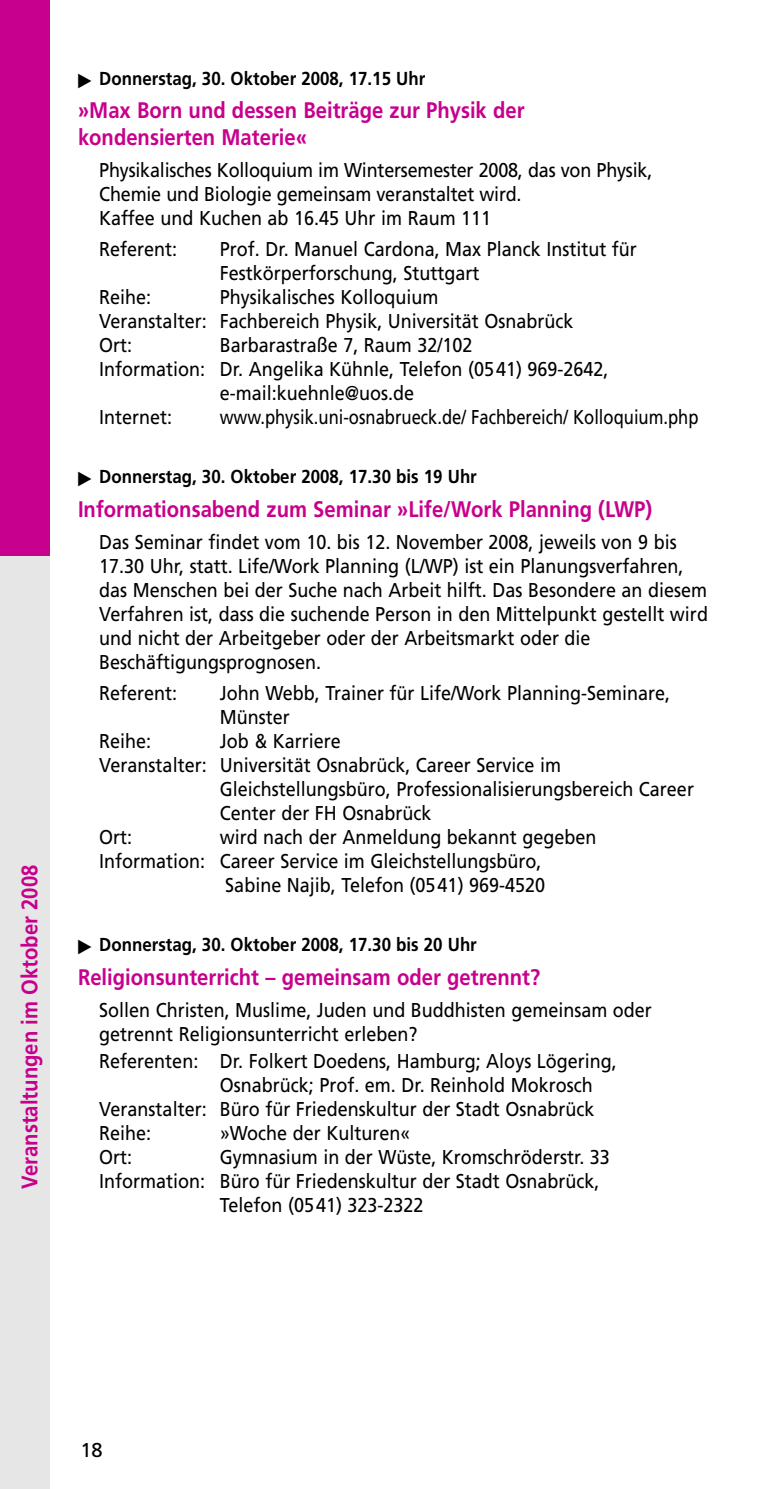
<style>
.page{position:relative;width:780px;height:1489px;background:#fff}
.page>*{position:absolute;margin:0;border:0;box-sizing:border-box;transform-origin:0 0}
.t1{font:700 22.5px/27px "Frutiger";color:#c7008d;scale:.9 1}
.t2{font:20px/24px "Frutiger";color:#000;scale:.9 1}
.t3{font:20px "Frutiger";color:#000;scale:.83 1}
.t4{font:20px "Frutiger";color:#000}
.t5{font:700 18.75px "Frutiger";color:#000;scale:.9 1}
.s1{font-family:"Universal Newswith Comm Pi";font-weight:400;font-size:15px}
</style>
<div class="page">
<div style="left:0;top:0;width:50px;height:1488px;background:#c7008d"></div>
<div style="left:0;top:556px;width:50px;height:932px;background:#e6e6e6"></div>
<p class="t1" style="left:18px;top:1188px;width:361px;rotate:-90deg">Veranstaltungen im Oktober 2008</p>
<p class="t5" style="left:78px;top:71px;width:387px"><span class="s1">-</span> Donnerstag, 30. Oktober 2008, 17.15 Uhr</p>
<p class="t1" style="left:78px;top:98px;width:497px">»Max Born und dessen Beiträge zur Physik der kondensierten Materie«</p>
<p class="t2" style="left:99px;top:159px;width:616px">Physikalisches Kolloquium im Wintersemester 2008, das von Physik,<br>Chemie und Biologie gemeinsam veranstaltet wird.<br>Kaffee und Kuchen ab 16.45 Uhr im Raum 111</p>
<p class="t2" style="left:99px;top:239px;width:88px">Referent:</p>
<p class="t2" style="left:220px;top:239px;width:465px">Prof. Dr. Manuel Cardona, Max Planck Institut für<br>Festkörperforschung, Stuttgart</p>
<p class="t2" style="left:99px;top:287px;width:59px">Reihe:</p>
<p class="t2" style="left:99px;top:287px;width:528px;text-indent:120px">Physikalisches Kolloquium<br>Veranstalter: Fachbereich Physik, Universität Osnabrück<br>Ort:</p>
<p class="t2" style="left:220px;top:335px;width:282px">Barbarastraße 7, Raum 32/102</p>
<p class="t2" style="left:99px;top:359px;width:567px">Information: Dr. Angelika Kühnle, Telefon (0541) 969-2642,</p>
<p class="t2" style="left:220px;top:383px;width:217px">e-mail:kuehnle@uos.de</p>
<p class="t2" style="left:99px;top:407px;width:83px">Internet:</p>
<p class="t3" style="left:220px;top:409px;width:578px">www.physik.uni-osnabrueck.de/ Fachbereich/ Kolloquium.php</p>
<p class="t5" style="left:78px;top:468px;width:444px"><span class="s1">-</span> Donnerstag, 30. Oktober 2008, 17.30 bis 19 Uhr</p>
<p class="t1" style="left:78px;top:497px;width:639px">Informationsabend zum Seminar »Life/Work Planning (LWP)</p>
<p class="t2" style="left:99px;top:531px;width:677px">Das Seminar findet vom 10. bis 12. November 2008, jeweils von 9 bis 17.30 Uhr, statt. Life/Work Planning (L/WP) ist ein Planungsverfahren, das Menschen bei der Suche nach Arbeit hilft. Das Besondere an diesem Verfahren ist, dass die suchende Person in den Mittelpunkt gestellt wird und nicht der Arbeitgeber oder der Arbeitsmarkt oder die Beschäftigungsprognosen.</p>
<p class="t2" style="left:99px;top:682px;width:88px">Referent:</p>
<p class="t2" style="left:220px;top:682px;width:502px">John Webb, Trainer für Life/Work Planning-Seminare,<br>Münster</p>
<p class="t2" style="left:99px;top:730px;width:59px">Reihe:</p>
<p class="t2" style="left:220px;top:730px;width:136px">Job &amp; Karriere</p>
<p class="t2" style="left:99px;top:754px;width:514px">Veranstalter: Universität Osnabrück, Career Service im</p>
<p class="t2" style="left:220px;top:778px;width:528px">Gleichstellungsbüro, Professionalisierungsbereich Career</p>
<p class="t2" style="left:220px;top:802px;width:236px">Center der FH Osnabrück</p>
<p class="t2" style="left:99px;top:826px;width:38px">Ort:</p>
<p class="t2" style="left:220px;top:826px;width:420px">wird nach der Anmeldung bekannt gegeben</p>
<p class="t2" style="left:99px;top:850px;width:493px">Information: Career Service im Gleichstellungsbüro,</p>
<p class="t2" style="left:225px;top:874px;width:357px">Sabine Najib, Telefon (0541) 969-4520</p>
<p class="t5" style="left:78px;top:936px;width:444px"><span class="s1">-</span> Donnerstag, 30. Oktober 2008, 17.30 bis 20 Uhr</p>
<p class="t1" style="left:78px;top:965px;width:515px">Religionsunterricht – gemeinsam oder getrennt?</p>
<p class="t2" style="left:99px;top:999px;width:615px">Sollen Christen, Muslime, Juden und Buddhisten gemeinsam oder getrennt Religionsunterricht erleben?</p>
<p class="t2" style="left:99px;top:1050px;width:576px">Referenten: Dr. Folkert Doedens, Hamburg; Aloys Lögering,</p>
<p class="t2" style="left:220px;top:1074px;width:416px">Osnabrück; Prof. em. Dr. Reinhold Mokrosch</p>
<p class="t2" style="left:99px;top:1098px;width:551px">Veranstalter: Büro für Friedenskultur der Stadt Osnabrück</p>
<p class="t2" style="left:99px;top:1122px;width:59px">Reihe:</p>
<p class="t2" style="left:220px;top:1122px;width:213px">»Woche der Kulturen«</p>
<p class="t2" style="left:99px;top:1146px;width:38px">Ort:</p>
<p class="t2" style="left:220px;top:1146px;width:435px">Gymnasium in der Wüste, Kromschröderstr. 33</p>
<p class="t2" style="left:99px;top:1170px;width:557px">Information: Büro für Friedenskultur der Stadt Osnabrück,</p>
<p class="t2" style="left:220px;top:1194px;width:228px">Telefon (0541) 323-2322</p>
<p class="t4" style="left:80px;top:1441px;width:24px">18</p>
</div>
